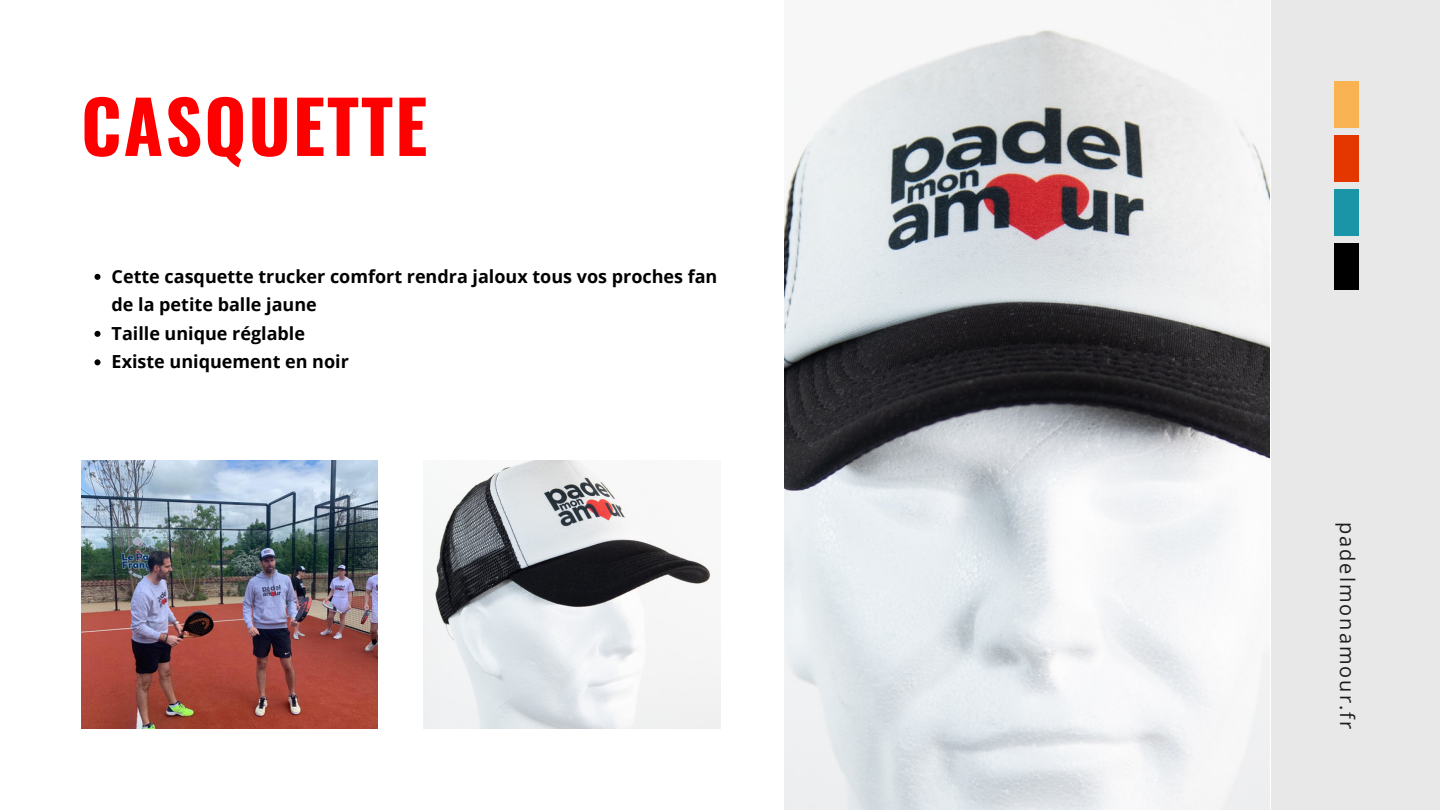
<style>
.page{position:relative;width:1440px;height:810px;background:#fff}
.page>*{position:absolute;margin:0;border:0;box-sizing:border-box;transform-origin:0 0}
.t1{font:700 72px "Oswald";letter-spacing:.03em;color:#f00}
.t2{font:20px "Open Sans";letter-spacing:.1em;color:#000}
.t3{font:700 18px/28.5px "Open Sans";color:#000}
</style>
<div class="page">
<img style="left:81px;top:460px;width:296px;height:269px">
<img style="left:424px;top:460px;width:296px;height:269px">
<div style="left:1271px;top:0;width:169px;height:810px;background:#e8e8e8"></div>
<img style="left:785px;top:29px;width:485px;height:781px">
<div style="left:1335px;top:81px;width:24px;height:46px;background:#f9b353"></div>
<div style="left:1335px;top:189px;width:24px;height:46px;background:#1a95a8"></div>
<div style="left:1335px;top:135px;width:24px;height:46px;background:#e43700"></div>
<div style="left:1335px;top:243px;width:24px;height:46px;background:#000"></div>
<svg style="left:94px;top:274px;width:6px;height:6px"></svg>
<svg style="left:94px;top:331px;width:6px;height:6px"></svg>
<svg style="left:94px;top:359px;width:6px;height:6px"></svg>
<p class="t1" style="left:81px;top:70px;width:348px">CASQUETTE</p>
<p class="t3" style="left:112px;top:262px;width:607px">Cette casquette trucker comfort rendra jaloux tous vos proches fan de la petite balle jaune</p>
<p class="t3" style="left:112px;top:319px;width:195px">Taille unique réglable</p>
<p class="t3" style="left:112px;top:347px;width:239px">Existe uniquement en noir</p>
<p class="t2" style="left:1362px;top:522px;width:209px;rotate:90deg">padelmonamour.fr</p>
</div>
